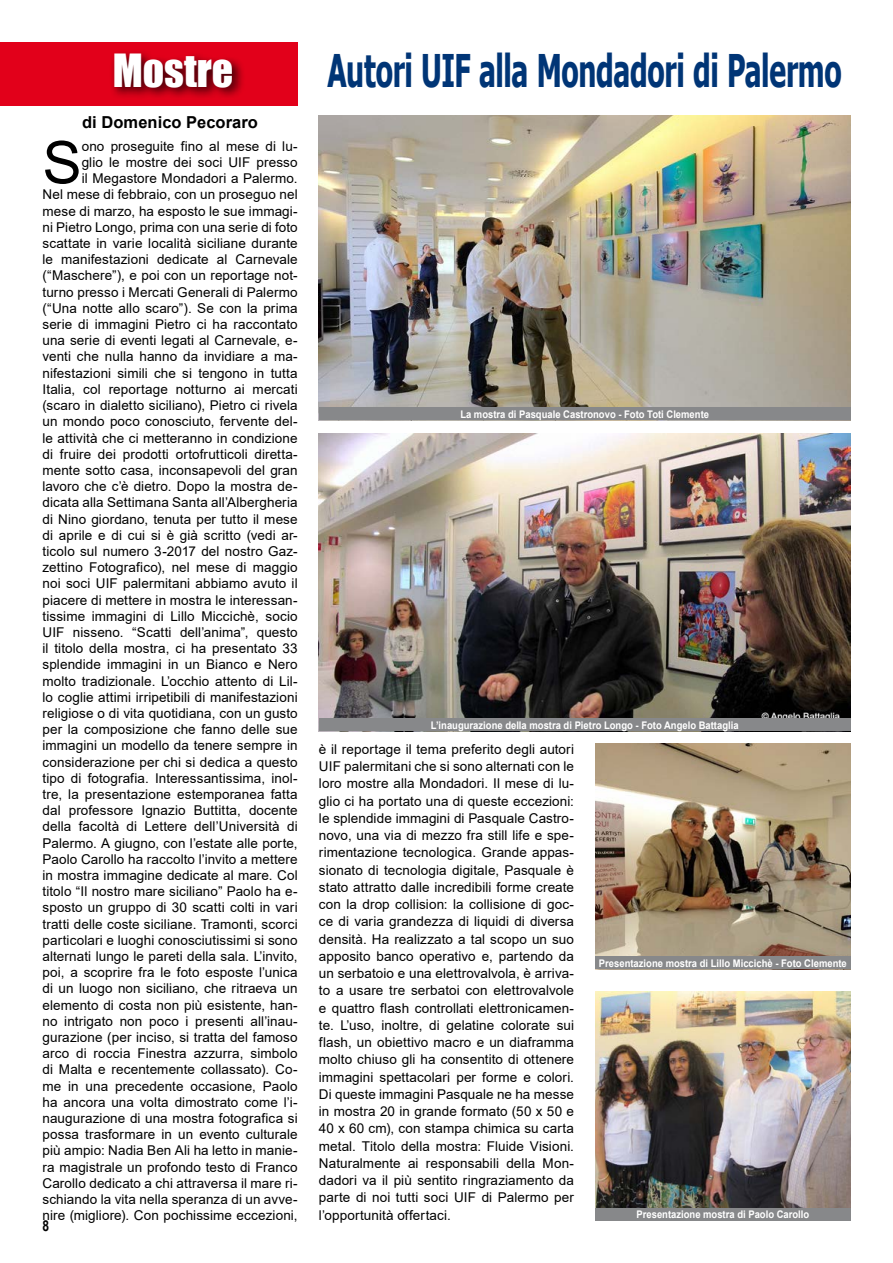
<style>
.page{position:relative;width:893px;height:1263px;background:#fff}
.page>*{position:absolute;margin:0;border:0;box-sizing:border-box;transform-origin:0 0}
.t1{font:58.8px "Arial";color:#000}
.t2{font:700 45px "Tahoma";letter-spacing:-.01em;color:#003576;scale:.62 1}
.t3{font:42px "Impact";color:#fff}
.t4{font:700 16.5px "Arial";letter-spacing:.005em;color:#000}
.t5{font:700 15px "Arial";color:#000;scale:.8 1}
.t6{font:13.5px/16.2px "Arial";letter-spacing:.005em;color:#000;text-align:right}
.t7{font:700 10.5px "Arial";color:#fff;scale:.9 1}
</style>
<div class="page">
<div style="left:0;top:43px;width:298px;height:63px;background:#e2001a"></div>
<div style="left:109px;top:49px;width:137px;height:51px;background:#000;opacity:.75"></div>
<img style="left:319px;top:116px;width:531px;height:291px">
<img style="left:319px;top:433px;width:531px;height:285px">
<div style="left:319px;top:407px;width:531px;height:13px;background:#87888a"></div>
<div style="left:319px;top:718px;width:531px;height:13px;background:#87888a"></div>
<img style="left:595px;top:744px;width:255px;height:212px">
<img style="left:595px;top:991px;width:255px;height:217px">
<div style="left:595px;top:956px;width:255px;height:13px;background:#87888a"></div>
<div style="left:595px;top:1208px;width:255px;height:12px;background:#87888a"></div>
<h3 class="t3" style="left:113px;top:38px;width:122px">Mostre</h3>
<h2 class="t2" style="left:328px;top:39px;width:831px">Autori UIF alla Mondadori di Palermo</h2>
<p class="t4" style="left:82px;top:110px;width:177px">di Domenico Pecoraro</p>
<h1 class="t1" style="left:43px;top:122px;width:41px">S</h1>
<p class="t6" style="left:43px;top:138px;width:257px">ono proseguite fino al mese di lu-<br>glio le mostre dei soci UIF presso<br>il Megastore Mondadori a Palermo.<br>Nel mese di febbraio, con un proseguo nel mese di marzo, ha esposto le sue immagi&shy;ni Pietro Longo, prima con una serie di foto scattate in varie località siciliane durante le manifestazioni dedicate al Carnevale (“Maschere”), e poi con un reportage not&shy;turno presso i Mercati Generali di Palermo (“Una notte allo scaro”). Se con la prima serie di immagini Pietro ci ha raccontato una serie di eventi legati al Carnevale, e&shy;venti che nulla hanno da invidiare a ma&shy;nifestazioni simili che si tengono in tutta Italia, col reportage notturno ai mercati (scaro in dialetto siciliano), Pietro ci rivela un mondo poco conosciuto, fervente del&shy;le attività che ci metteranno in condizione di fruire dei prodotti ortofrutticoli diretta&shy;mente sotto casa, inconsapevoli del gran lavoro che c’è dietro. Dopo la mostra de&shy;dicata alla Settimana Santa all’Albergheria di Nino giordano, tenuta per tutto il mese di aprile e di cui si è già scritto (vedi ar&shy;ticolo sul numero 3-2017 del nostro Gaz&shy;zettino Fotografico), nel mese di maggio noi soci UIF palermitani abbiamo avuto il piacere di mettere in mostra le interessan&shy;tissime immagini di Lillo Miccichè, socio UIF nisseno. “Scatti dell’anima”, questo il titolo della mostra, ci ha presentato 33 splendide immagini in un Bianco e Nero molto tradizionale. L’occhio attento di Lil&shy;lo coglie attimi irripetibili di manifestazioni religiose o di vita quotidiana, con un gusto per la composizione che fanno delle sue immagini un modello da tenere sempre in considerazione per chi si dedica a questo tipo di fotografia. Interessantissima, inol&shy;tre, la presentazione estemporanea fatta dal professore Ignazio Buttitta, docente della facoltà di Lettere dell’Università di Palermo. A giugno, con l’estate alle porte, Paolo Carollo ha raccolto l’invito a mettere in mostra immagine dedicate al mare. Col titolo “Il nostro mare siciliano” Paolo ha e&shy;sposto un gruppo di 30 scatti colti in vari tratti delle coste siciliane. Tramonti, scorci particolari e luoghi conosciutissimi si sono alternati lungo le pareti della sala. L’invito, poi, a scoprire fra le foto esposte l’unica di un luogo non siciliano, che ritraeva un elemento di costa non più esistente, han&shy;no intrigato non poco i presenti all’inau&shy;gurazione (per inciso, si tratta del famoso arco di roccia Finestra azzurra, simbolo di Malta e recentemente collassato). Co&shy;me in una precedente occasione, Paolo ha ancora una volta dimostrato come l’i&shy;naugurazione di una mostra fotografica si possa trasformare in un evento culturale più ampio: Nadia Ben Ali ha letto in manie&shy;ra magistrale un profondo testo di Franco Carollo dedicato a chi attraversa il mare ri&shy;schiando la vita nella speranza di un avve&shy;nire (migliore). Con pochissime eccezioni,</p>
<p class="t5" style="left:43px;top:1215px;width:10px">8</p>
<p class="t7" style="left:460px;top:406px;width:278px">La mostra di Pasquale Castronovo - Foto Toti Clemente</p>
<p class="t7" style="left:431px;top:717px;width:344px">L’inaugurazione della mostra di Pietro Longo - Foto Angelo Battaglia</p>
<p class="t6" style="left:319px;top:740px;width:257px;line-height:17.2px;text-align:justify">è il reportage il tema preferito degli autori UIF palermitani che si sono alternati con le loro mostre alla Mondadori. Il mese di lu&shy;glio ci ha portato una di queste eccezioni: le splendide immagini di Pasquale Castro&shy;novo, una via di mezzo fra still life e spe&shy;rimentazione tecnologica. Grande appas&shy;sionato di tecnologia digitale, Pasquale è stato attratto dalle incredibili forme create con la drop collision: la collisione di goc&shy;ce di varia grandezza di liquidi di diversa densità. Ha realizzato a tal scopo un suo apposito banco operativo e, partendo da un serbatoio e una elettrovalvola, è arriva&shy;to a usare tre serbatoi con elettrovalvole e quattro flash controllati elettronicamen&shy;te. L’uso, inoltre, di gelatine colorate sui flash, un obiettivo macro e un diaframma molto chiuso gli ha consentito di ottenere immagini spettacolari per forme e colori.<br>Di queste immagini Pasquale ne ha messe in mostra 20 in grande formato (50 x 50 e 40 x 60 cm), con stampa chimica su carta metal. Titolo della mostra: Fluide Visioni.<br>Naturalmente ai responsabili della Mon&shy;dadori va il più sentito ringraziamento da parte di noi tutti soci UIF di Palermo per l’opportunità offertaci.</p>
<p class="t7" style="left:599px;top:956px;width:277px">Presentazione mostra di Lillo Miccichè - Foto Clemente</p>
<p class="t7" style="left:636px;top:1207px;width:193px">Presentazione mostra di Paolo Carollo</p>
</div>
